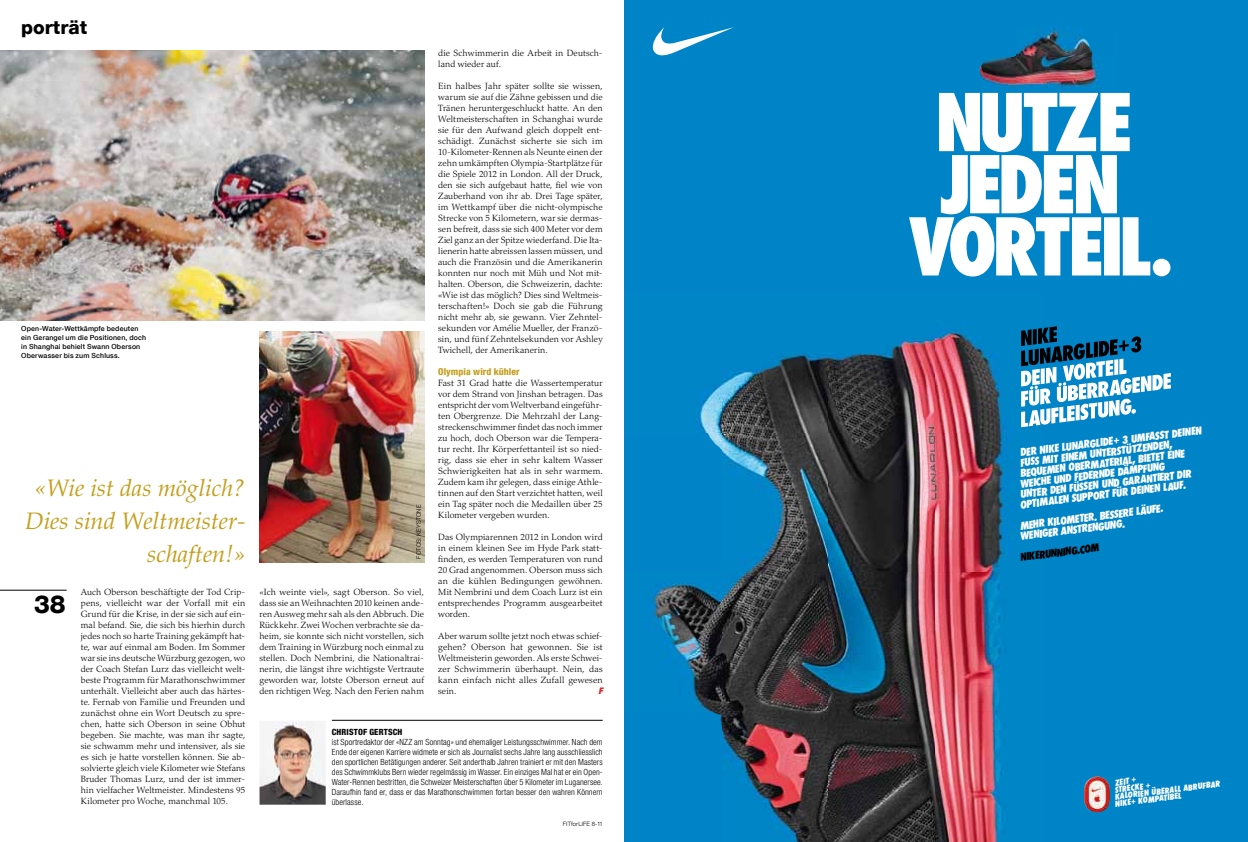
<style>
.page{position:relative;width:1248px;height:842px;background:#fff}
.page>*{position:absolute;margin:0;border:0;box-sizing:border-box;transform-origin:0 0}
.t1{font:800 25px "Helvetica Neue LT Com";color:#000}
.t2{font:italic 23.8px/33px "Palatino LT Std";color:#c39f1d;text-align:right}
.t3{font:800 19px "Helvetica Neue LT Com";color:#000}
.t4{font:10.4px/10.4px "Futura ND Cn Extra Bold OV MGFNLB";color:#fff}
.t5{font:10.4px "Futura ND Cn Extra Bold OV MGFNLB";color:#000}
.t6{font:800 condensed 9.5px "Helvetica Neue LT Com";letter-spacing:.005em;color:#c39f1d}
.t7{font:300 9px/11px "Palatino LT Std";letter-spacing:.01em;color:#000;text-align:justify}
.t8{font:italic 900 condensed 9px "Helvetica Neue LT Com";color:#e42322}
.t9{font:300 condensed 8.5px/10px "Helvetica Neue LT Com";letter-spacing:.005em;color:#000;text-align:justify}
.t10{font:800 condensed 8.5px "Helvetica Neue LT Com";letter-spacing:.02em;color:#000}
.t11{font:8px/7px "Futura ND Cn Extra Bold OV MGFNLB";color:#fff}
.t12{font:500 7px/9px "Helvetica Neue LT Com";letter-spacing:.02em;color:#000}
.t13{font:300 6px "Helvetica Neue LT Com";letter-spacing:.02em;color:#000}
</style>
<div class="page">
<hr style="left:332px;top:720px;width:270px;height:1px;background:#000">
<img style="left:259px;top:721px;width:67px;height:84px">
<img style="left:0;top:50px;width:424px;height:270px">
<img style="left:259px;top:331px;width:165px;height:231px">
<hr style="left:0;top:590px;width:67px;height:1px;background:#000">
<div style="left:624px;top:0;width:623px;height:842px;background:#0084c8"></div>
<img style="left:647px;top:329px;width:376px;height:513px">
<svg style="left:652px;top:27px;width:81px;height:29px"></svg>
<img style="left:950px;top:26px;width:166px;height:67px">
<img style="left:1084px;top:776px;width:25px;height:36px">
<svg style="left:909px;top:93px;width:261px;height:183px"></svg>
<svg style="left:1020px;top:326px;width:150px;height:101px"></svg>
<h3 class="t3" style="left:21px;top:16px;width:67px">porträt</h3>
<p class="t7" style="left:438px;top:48px;width:166px">die Schwimmerin die Arbeit in Deutsch&shy;land wieder auf.</p>
<p class="t7" style="left:438px;top:81px;width:166px">Ein halbes Jahr später sollte sie wissen, warum sie auf die Zähne gebissen und die Tränen heruntergeschluckt hatte. An den Weltmeisterschaften in Schanghai wurde sie für den Aufwand gleich doppelt ent&shy;schädigt. Zunächst sicherte sie sich im 10-Kilometer-Rennen als Neunte einen der zehn umkämpften Olympia-Startplätze für die Spiele 2012 in London. All der Druck, den sie sich aufgebaut hatte, fiel wie von Zauberhand von ihr ab. Drei Tage später, im Wettkampf über die nicht-olympische Strecke von 5 Kilometern, war sie dermas&shy;sen befreit, dass sie sich 400 Meter vor dem Ziel ganz an der Spitze wiederfand. Die Ita&shy;lienerin hatte abreissen lassen müssen, und auch die Französin und die Amerikanerin konnten nur noch mit Müh und Not mit&shy;halten. Oberson, die Schweizerin, dachte: «Wie ist das möglich? Dies sind Weltmeis&shy;terschaften!» Doch sie gab die Führung nicht mehr ab, sie gewann. Vier Zehntel&shy;sekunden vor Amélie Mueller, der Franzö&shy;sin, und fünf Zehntelsekunden vor Ashley Twichell, der Amerikanerin.</p>
<p class="t6" style="left:438px;top:366px;width:83px">OLYMPIA WIRD KÜHLER</p>
<p class="t7" style="left:438px;top:378px;width:166px">Fast 31 Grad hatte die Wassertemperatur vor dem Strand von Jinshan betragen. Das entspricht der vom Weltverband eingeführ&shy;ten Obergrenze. Die Mehrzahl der Lang&shy;streckenschwimmer findet das noch immer zu hoch, doch Oberson war die Tempera&shy;tur recht. Ihr Körperfettanteil ist so nied&shy;rig, dass sie eher in sehr kaltem Wasser Schwierigkeiten hat als in sehr warmem.<br>Zudem kam ihr gelegen, dass einige Athle&shy;tinnen auf den Start verzichtet hatten, weil ein Tag später noch die Medaillen über 25<br>Kilometer vergeben wurden.</p>
<p class="t7" style="left:438px;top:532px;width:166px">Das Olympiarennen 2012 in London wird in einem kleinen See im Hyde Park statt&shy;finden, es werden Temperaturen von rund 20 Grad angenommen. Oberson muss sich an die kühlen Bedingungen gewöhnen.<br>Mit Nembrini und dem Coach Lurz ist ein entsprechendes Programm ausgearbeitet worden.</p>
<p class="t7" style="left:438px;top:631px;width:166px">Aber warum sollte jetzt noch etwas schief&shy;gehen? Oberson hat gewonnen. Sie ist Weltmeisterin geworden. Als erste Schwei&shy;zer Schwimmerin überhaupt. Nein, das kann einfach nicht alles Zufall gewesen sein.</p>
<p class="t12" style="left:21px;top:324px;width:126px">Open-Water-Wettkämpfe bedeuten ein Gerangel um die Positionen, doch in Shanghai behielt Swann Oberson Oberwasser bis zum Schluss.</p>
<h2 class="t2" style="left:25px;top:472px;width:222px">«Wie ist das möglich?<br>Dies sind Weltmeister&shy;schaften!»</h2>
<p class="t13" style="left:415px;top:558px;width:55px;rotate:-90deg">fotos: keystone</p>
<p class="t7" style="left:81px;top:587px;width:166px">Auch Oberson beschäftigte der Tod Crip&shy;pens, vielleicht war der Vorfall mit ein Grund für die Krise, in der sie sich auf ein&shy;mal befand. Sie, die sich bis hierhin durch jedes noch so harte Training gekämpft hat&shy;te, war auf einmal am Boden. Im Sommer war sie ins deutsche Würzburg gezogen, wo der Coach Stefan Lurz das vielleicht welt&shy;beste Programm für Marathonschwimmer unterhält. Vielleicht aber auch das härtes&shy;te. Fernab von Familie und Freunden und zunächst ohne ein Wort Deutsch zu spre&shy;chen, hatte sich Oberson in seine Obhut begeben. Sie machte, was man ihr sagte, sie schwamm mehr und intensiver, als sie es sich je hatte vorstellen können. Sie ab&shy;solvierte gleich viele Kilometer wie Stefans Bruder Thomas Lurz, und der ist immer&shy;hin vielfacher Weltmeister. Mindestens 95<br>Kilometer pro Woche, manchmal 105.</p>
<p class="t7" style="left:259px;top:587px;width:166px">«Ich weinte viel», sagt Oberson. So viel, dass sie an Weihnachten 2010 keinen ande&shy;ren Ausweg mehr sah als den Abbruch. Die Rückkehr. Zwei Wochen verbrachte sie da&shy;heim, sie konnte sich nicht vorstellen, sich dem Training in Würzburg noch einmal zu stellen. Doch Nembrini, die Nationaltrai&shy;nerin, die längst ihre wichtigste Vertraute geworden war, lotste Oberson erneut auf den richtigen Weg. Nach den Ferien nahm</p>
<h1 class="t1" style="left:34px;top:589px;width:33px">38</h1>
<p class="t8" style="left:598px;top:685px;width:6px">F</p>
<p class="t10" style="left:332px;top:726px;width:72px">CHRISTOF GERTSCH</p>
<p class="t9" style="left:332px;top:737px;width:272px">ist Sportredaktor der «NZZ am Sonntag» und ehemaliger Leistungsschwimmer. Nach dem Ende der eigenen Karriere widmete er sich als Journalist sechs Jahre lang ausschliesslich den sportlichen Betätigungen anderer. Seit anderthalb Jahren trainiert er mit den Masters des Schwimmklubs Bern wieder regelmässig im Wasser. Ein einziges Mal hat er ein Open-Water-Rennen bestritten, die Schweizer Meisterschaften über 5 Kilometer im Luganersee.<br>Daraufhin fand er, dass er das Marathonschwimmen fortan besser den wahren Könnern überlasse.</p>
<p class="t13" style="left:563px;top:821px;width:41px">FITforLIFE 8-11</p>
<p class="t4" style="left:1019px;top:447px;width:184px;rotate:-7deg">DER NIKE LUNARGLIDE+ 3 UMFASST DEINEN</p>
<p class="t4" style="left:1019px;top:458px;width:155px;rotate:-7deg">FUSS MIT EINEM UNTERSTÜTZENDEN,</p>
<p class="t4" style="left:1019px;top:468px;width:167px;rotate:-7deg">BEQUEMEN OBERMATERIAL, BIETET EINE</p>
<p class="t4" style="left:1019px;top:479px;width:148px;rotate:-7deg">WEICHE UND FEDERNDE DÄMPFUNG</p>
<p class="t4" style="left:1019px;top:489px;width:174px;rotate:-7deg">UNTER DEN FÜSSEN UND GARANTIERT DIR</p>
<p class="t4" style="left:1019px;top:500px;width:168px;rotate:-7deg">OPTIMALEN SUPPORT FÜR DEINEN LAUF.</p>
<p class="t4" style="left:1017px;top:521px;width:147px;rotate:-7deg">MEHR KILOMETER. BESSERE LÄUFE.<br>WENIGER ANSTRENGUNG.</p>
<p class="t5" style="left:1018px;top:551px;width:81px;rotate:-7deg">NIKERUNNING.COM</p>
<p class="t11" style="left:1111px;top:779px;width:108px;text-indent:3px;rotate:-7deg">ZEIT +<br>STRECKE +<br>KALORIEN ÜBERALL ABRUFBAR<br>NIKE+ KOMPATIBEL</p>
</div>
